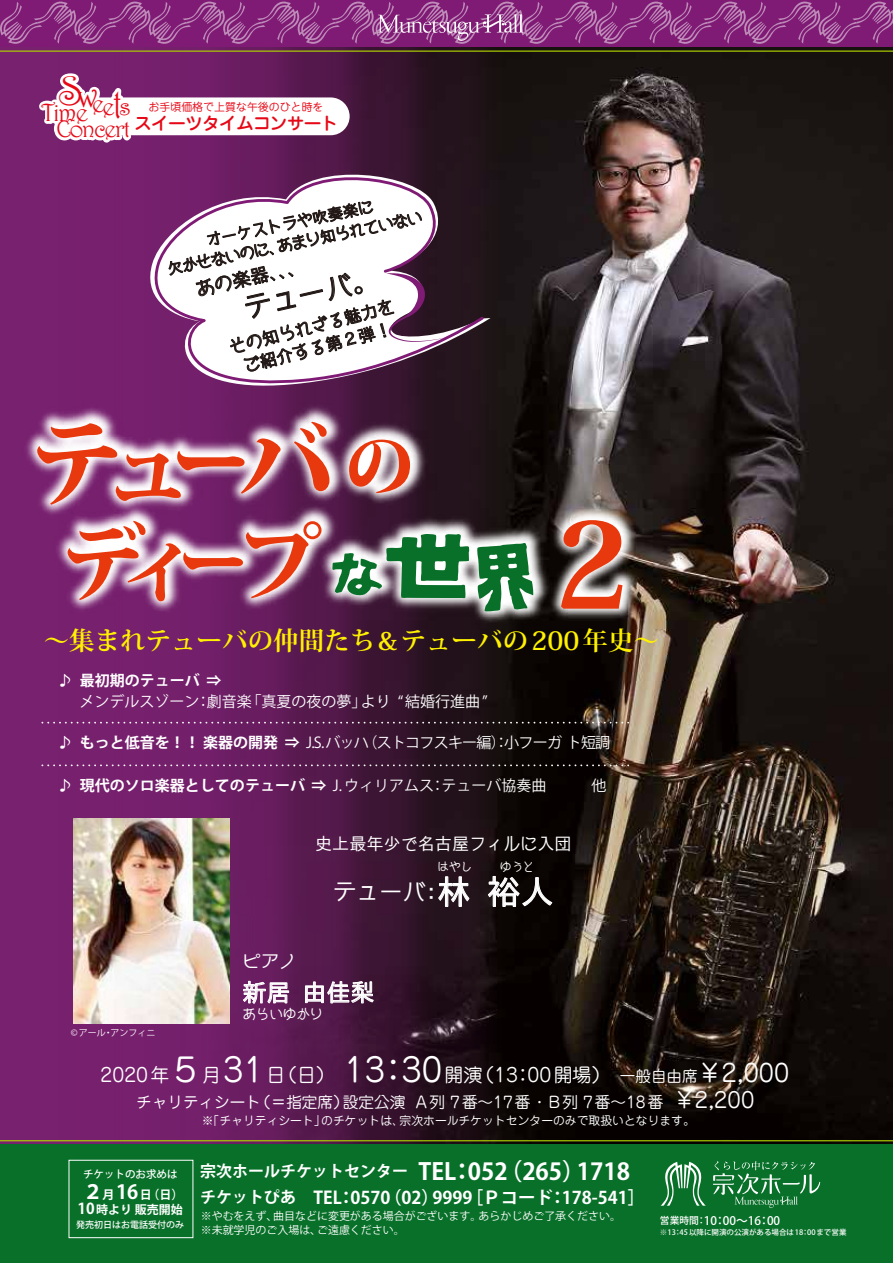
<style>
.page{position:relative;width:893px;height:1263px;background:#fff}
.page>*{position:absolute;margin:0;border:0;box-sizing:border-box;transform-origin:0 0}
.t1{font:800 118.5px "Koz Min Pro";color:#e8380d}
.t2{font:800 96px "Koz Min Pro";color:#e8380d}
.t3{font:800 85.2px "Koz Min Pro";color:#e8380d}
.t4{font:41.25px "Harrington";color:#e60816;scale:.77 1}
.t5{font:41.1px "Harrington";color:#e60816}
.t6{font:27.45px "FG Retro Gothic";color:#221815}
.t7{font:700 25.5px "Koz Min Pro";color:#fff100}
.t8{font:24.75px "Harrington";color:#e60816}
.t9{font:24.3px "Harrington";color:#e60816}
.t10{font:24px "FG Retro Gothic";color:#fff}
.t11{font:23.85px "Harrington";letter-spacing:-.05em;color:#e60816}
.t12{font:700 23.25px "Koz Go Pro";color:#fff}
.t13{font:23.1px "FG Retro Gothic";color:#fff}
.t14{font:18.9px "Jun 201 Pro";color:#fff}
.t15{font:18.6px "FG Retro Gothic";color:#221815}
.t16{font:18px "FG Retro Gothic";color:#fff}
.t17{font:500 17.85px "Jun 34 Pro";letter-spacing:-.05em;color:#e60816}
.t18{font:700 17.4px "Koz Go Pro";color:#fff}
.t19{font:17.1px "FG Retro Gothic";color:#fff}
.t20{font:16.95px/21.6px "FG Retro Gothic";color:#221815;text-align:center}
.t21{font:15.6px "Jun 201 Pro";color:#fff}
.t22{font:15.45px/20.4px "FG Retro Gothic";color:#221815;text-align:center}
.t23{font:15px/21px "Koz Go Pro";color:#fff}
.t24{font:15px "Koz Go Pro";letter-spacing:-.05em;color:#fff}
.t25{font:13.5px "FG Retro Gothic";color:#fff}
.t26{font:700 12px/15.6px "Koz Go Pro";color:#fff;text-align:center}
.t27{font:11.85px "Jun 201 Pro";color:#fff}
.t28{font:500 11.7px "Koz Go Pro";color:#fff}
.t29{font:11.55px "FG Retro Gothic";color:#fff}
.t30{font:10.95px/13.5px "Koz Go Pro";color:#fff}
.t31{font:10.95px "Jun 201 Pro";color:#e60816}
.t32{font:500 10.5px "Koz Go Pro";color:#fff}
.t33{font:500 9px "Koz Go Pro";color:#fff}
.t34{font:9px "Koz Go Pro";color:#fff}
.t35{font:500 7.5px "Koz Go Pro";color:#fff}
.s1{font-size:31.95px}
.s2{font-size:71.25px}
.s3{font-family:"FG Retro Gothic"}
.s4{font-weight:700}
.s5{font-family:"Koz Go Pr 6 N"}
.s6{font-size:33.3px}
.s7{font-size:32.4px}
.s8{font-size:15.6px}
.s9{font-size:24.15px}
.s10{font-size:21.3px}
.s11{font-size:19.5px}
.s12{font-size:15px}
.s13{font-size:16.05px}
.s14{font-size:9.75px}
</style>
<div class="page">
<img style="left:539px;top:46px;width:354px;height:1099px">
<img style="left:469px;top:46px;width:70px;height:1099px">
<img style="left:406px;top:46px;width:63px;height:1099px">
<img style="left:339px;top:46px;width:67px;height:1099px">
<img style="left:276px;top:46px;width:63px;height:1099px">
<div style="left:208px;top:46px;width:68px;height:1099px;background:#6a1e61"></div>
<div style="left:145px;top:46px;width:63px;height:1099px;background:#74206b"></div>
<div style="left:0;top:46px;width:145px;height:1099px;background:#78206e"></div>
<svg style="left:42px;top:764px;width:587px;height:2px"></svg>
<svg style="left:42px;top:722px;width:587px;height:1px"></svg>
<img style="left:0;top:351px;width:479px;height:235px">
<img style="left:1px;top:450px;width:390px;height:226px">
<img style="left:273px;top:470px;width:200px;height:199px">
<img style="left:74px;top:818px;width:155px;height:205px">
<svg style="left:243px;top:981px;width:46px;height:23px"></svg>
<svg style="left:305px;top:981px;width:69px;height:22px;background:#92728d"></svg>
<img style="left:473px;top:440px;width:241px;height:259px">
<svg style="left:142px;top:160px;width:348px;height:239px;background:#4d1944"></svg>
<svg style="left:145px;top:164px;width:341px;height:228px;background:#63385c"></svg>
<svg style="left:166px;top:199px;width:283px;height:174px"></svg>
<svg style="left:438px;top:876px;width:32px;height:31px"></svg>
<svg style="left:487px;top:876px;width:66px;height:31px;background:#3c3836"></svg>
<svg style="left:477px;top:543px;width:57px;height:69px"></svg>
<svg style="left:332px;top:533px;width:137px;height:65px"></svg>
<div style="left:0;top:1145px;width:893px;height:118px;background:#087029"></div>
<div style="left:0;top:0;width:893px;height:46px;background:#801b75"></div>
<hr style="left:0;top:51px;width:893px;height:1px;background:#abcd03">
<hr style="left:0;top:1140px;width:893px;height:1px;background:#abcd03">
<svg style="left:0;top:2px;width:893px;height:42px"></svg>
<svg style="left:660px;top:1162px;width:46px;height:44px"></svg>
<svg style="left:713px;top:1161px;width:107px;height:47px"></svg>
<div style="left:69px;top:1160px;width:124px;height:78px;border:1px solid #fff"></div>
<svg style="left:39px;top:73px;width:311px;height:70px"></svg>
<h3 class="t5" style="left:59px;top:66px;width:41px">S<span class="s1">w</span></h3>
<h3 class="t4" style="left:113px;top:79px;width:14px">t</h3>
<h3 class="t8" style="left:41px;top:98px;width:48px">Time</h3>
<h3 class="t9" style="left:92px;top:92px;width:41px">ees</h3>
<p class="t31" style="left:149px;top:98px;width:176px">お手頃価格で上質な午後のひと時を</p>
<p class="t17" style="left:134px;top:109px;width:206px">スイーツタイムコンサート</p>
<h3 class="t11" style="left:56px;top:115px;width:75px">Concert</h3>
<p class="t22" style="left:161px;top:240px;width:261px;rotate:-12deg">オーケストラや吹奏楽に<br>欠かせないのに、あまり知られていない</p>
<p class="t15" style="left:194px;top:280px;width:113px;rotate:-13deg">あの楽器、、、</p>
<h3 class="t6" style="left:242px;top:294px;width:139px;rotate:-13deg">テューバ。</h3>
<p class="t20" style="left:227px;top:337px;width:171px;rotate:-14deg">その知られざる魅力をご紹介する第２弾！</p>
<h2 class="t2" style="left:29px;top:392px;width:388px">テューバ<span class="s2">の</span></h2>
<h3 class="t3" style="left:60px;top:500px;width:264px">ディープ</h3>
<h1 class="t1" style="left:533px;top:477px;width:120px">２</h1>
<h3 class="t7" style="left:44px;top:622px;width:617px">～集まれテューバの仲間たち＆テューバの200年史～</h3>
<p class="t23" style="left:57px;top:670px;width:432px"><span class="s3">♪</span> <span class="s4">最初期のテューバ ⇒<br></span><span class="s5">　</span> メンデルスゾーン：劇音楽「真夏の夜の夢」より “ 結婚行進曲 ”</p>
<p class="t24" style="left:57px;top:733px;width:554px"><span class="s3">♪</span> <span class="s4">もっと低音を！！ 楽器の開発 ⇒</span> J.S.バッハ（ストコフスキー編）：小フーガ ト短調</p>
<p class="t23" style="left:57px;top:775px;width:550px"><span class="s3">♪</span> <span class="s4">現代のソロ楽器としてのテューバ ⇒</span> J. ウィリアムス：テューバ協奏曲　　　他</p>
<p class="t19" style="left:315px;top:834px;width:258px">史上最年少で名古屋フィルに入団</p>
<h3 class="t13" style="left:333px;top:880px;width:222px">テューバ：<span class="s6">林 裕人</span></h3>
<p class="t29" style="left:438px;top:861px;width:36px">はやし</p>
<p class="t29" style="left:500px;top:861px;width:36px">ゆうと</p>
<p class="t34" style="left:71px;top:1027px;width:86px">© アール・アンフィニ</p>
<p class="t16" style="left:242px;top:952px;width:55px">ピアノ</p>
<h3 class="t10" style="left:242px;top:980px;width:133px">新居 由佳梨</h3>
<p class="t25" style="left:242px;top:1006px;width:82px">あらいゆかり</p>
<p class="t14" style="left:101px;top:1059px;width:690px">2020年<span class="s7">５</span>月<span class="s7">31</span>日（日）　<span class="s7">13：30</span>開演（13：00開場）　<span class="s8">一般自由席</span><span class="s9">￥2,000</span></p>
<p class="t21" style="left:136px;top:1090px;width:620px">チャリティシート（＝指定席）設定公演 A列 7番～17番 ・ B列 7番～18番 <span class="s10">￥2,200</span></p>
<p class="t27" style="left:202px;top:1111px;width:495px">※「チャリティシート」のチケットは、宗次ホールチケットセンターのみで取扱いとなります。</p>
<p class="t32" style="left:83px;top:1167px;width:96px">チケットのお求めは</p>
<p class="t26" style="left:78px;top:1187px;width:107px"><span class="s11">２</span>月<span class="s11">16</span>日（日）<br><span class="s12">10</span>時より 販売開始</p>
<p class="t33" style="left:76px;top:1219px;width:110px">発売初日はお電話受付のみ</p>
<h3 class="t12" style="left:200px;top:1156px;width:432px"><span class="s13">宗次ホールチケットセンター</span> TEL：052（265）1718</h3>
<p class="t18" style="left:200px;top:1186px;width:447px"><span class="s13">チケットぴあ</span>　TEL：0570（02）9999［Ｐコード：178-541］</p>
<p class="t30" style="left:201px;top:1210px;width:422px">※やむをえず、曲目などに変更がある場合がございます。あらかじめご了承ください。※未就学児のご入場は、ご遠慮ください。</p>
<p class="t28" style="left:660px;top:1213px;width:122px"><span class="s14">営業時間：</span>10：00～16：00</p>
<p class="t35" style="left:660px;top:1227px;width:188px">※13：45以降に開演の公演がある場合は 18：00まで営業</p>
</div>
